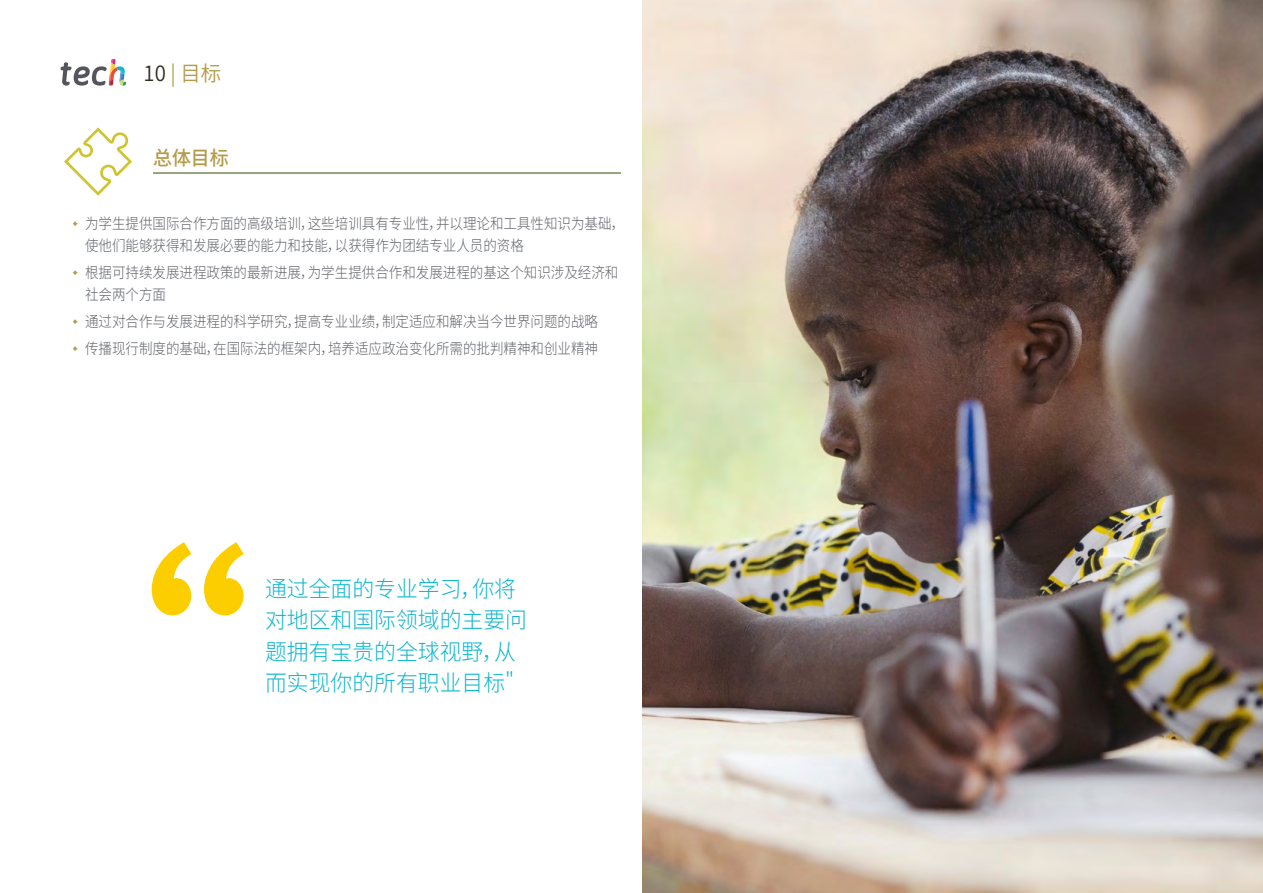
<style>
.page{position:relative;width:1263px;height:893px;background:#fff}
.page>*{position:absolute;margin:0;border:0;box-sizing:border-box;transform-origin:0 0}
.t1{font:300 22.5px/31.5px "Source Han Sans CN";color:#0fb6cf}
.t2{font:21px "Source Han Sans CN";color:#b49c4b}
.t3{font:500 19.5px "Source Han Sans CN";color:#b49c4b}
.t4{font:300 15px/22.5px "Source Han Sans CN";color:#61646a;scale:.9 1}
.s1{color:#312e20}
</style>
<div class="page">
<hr style="left:153px;top:173px;width:468px;height:1px;background:#b49c4b">
<svg style="left:64px;top:127px;width:68px;height:69px"></svg>
<img style="left:642px;top:0;width:621px;height:893px">
<svg style="left:61px;top:59px;width:65px;height:27px"></svg>
<svg style="left:152px;top:542px;width:92px;height:73px"></svg>
<h2 class="t2" style="left:144px;top:61px;width:79px"><span class="s1">10</span> | 目标</h2>
<h3 class="t3" style="left:153px;top:147px;width:77px">总体目标</h3>
<p class="t4" style="left:85px;top:212px;width:601px">为学生提供国际合作方面的高级培训，这些培训具有专业性，并以理论和工具性知识为基础，使他们能够获得和发展必要的能力和技能，以获得作为团结专业人员的资格</p>
<p class="t4" style="left:85px;top:261px;width:594px">根据可持续发展进程政策的最新进展，为学生提供合作和发展进程的基这个知识涉及经济和社会两个方面</p>
<p class="t4" style="left:85px;top:309px;width:571px;line-height:26.7px">通过对合作与发展进程的科学研究，提高专业业绩，制定适应和解决当今世界问题的战略传播现行制度的基础，在国际法的框架内，培养适应政治变化所需的批判精神和创业精神</p>
<h1 class="t1" style="left:265px;top:573px;width:263px">通过全面的专业学习，你将对地区和国际领域的主要问题拥有宝贵的全球视野，从而实现你的所有职业目标"</h1>
</div>
